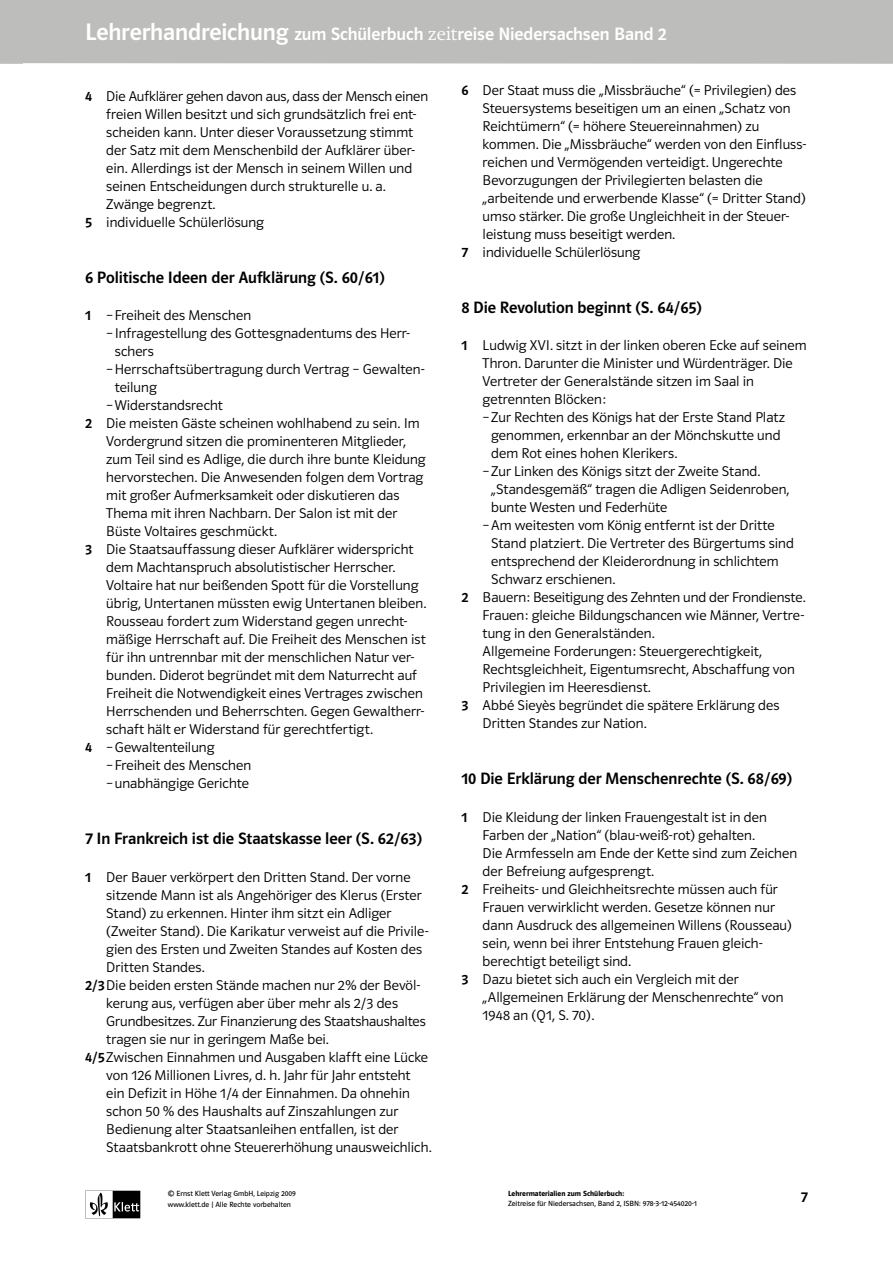
<style>
.page{position:relative;width:893px;height:1263px;background:#fff}
.page>*{position:absolute;margin:0;border:0;box-sizing:border-box;transform-origin:0 0}
.t1{font:18px "Polo ST11 K Krftg";letter-spacing:-.005em;color:#fff}
.t2{font:16.5px "Polo ST11 K Krftg";color:#000}
.t3{font:15px "Polo ST11 K Krftg";color:#000}
.t4{font:14.25px "Polo ST11 K Leicht";letter-spacing:.005em;color:#000}
.t5{font:7.5px/10.1px "Polo ST11 K Buch";color:#000}
.t6{font:7.5px "Polo ST11 K Hfett";color:#000}
.s1{font-size:24px}
.s2{font-family:"Klett Swift";font-weight:300}
.s3{font-family:"Polo ST11 K Krftg"}
</style>
<div class="page">
<div style="left:0;top:0;width:893px;height:64px;background:#bdbdbc"></div>
<svg style="left:85px;top:1191px;width:55px;height:27px"></svg>
<p class="t1" style="left:85px;top:24px;width:583px"><span class="s1">Lehrerhandreichung</span> zum Schülerbuch <span class="s2">zeit</span>reise Niedersachsen Band 2</p>
<p class="t4" style="left:85px;top:89px;width:345px"><span class="s3">4</span> Die Aufklärer gehen davon aus, dass der Mensch einen</p>
<p class="t4" style="left:106px;top:107px;width:312px">freien Willen besitzt und sich grundsätzlich frei ent-</p>
<p class="t4" style="left:106px;top:125px;width:308px">scheiden kann. Unter dieser Voraussetzung stimmt</p>
<p class="t4" style="left:106px;top:143px;width:310px">der Satz mit dem Menschenbild der Aufklärer über-</p>
<p class="t4" style="left:106px;top:161px;width:307px">ein. Allerdings ist der Mensch in seinem Willen und</p>
<p class="t4" style="left:106px;top:179px;width:281px">seinen Entscheidungen durch strukturelle u. a.</p>
<p class="t4" style="left:106px;top:197px;width:111px">Zwänge begrenzt.</p>
<p class="t4" style="left:85px;top:215px;width:180px"><span class="s3">5</span> individuelle Schülerlösung</p>
<p class="t2" style="left:85px;top:268px;width:301px">6 Politische Ideen der Aufklärung (S. 60/61)</p>
<p class="t4" style="left:85px;top:308px;width:168px"><span class="s3">1</span> –Freiheit des Menschen</p>
<p class="t4" style="left:106px;top:326px;width:305px">–Infragestellung des Gottesgnadentums des Herr-</p>
<p class="t4" style="left:115px;top:344px;width:41px">schers</p>
<p class="t4" style="left:106px;top:362px;width:320px">–Herrschaftsübertragung durch Vertrag – Gewalten-</p>
<p class="t4" style="left:115px;top:380px;width:43px">teilung</p>
<p class="t4" style="left:106px;top:398px;width:118px">–Widerstandsrecht</p>
<p class="t4" style="left:85px;top:416px;width:336px"><span class="s3">2</span> Die meisten Gäste scheinen wohlhabend zu sein. Im</p>
<p class="t4" style="left:106px;top:434px;width:301px">Vordergrund sitzen die prominenteren Mitglieder,</p>
<p class="t4" style="left:106px;top:452px;width:321px">zum Teil sind es Adlige, die durch ihre bunte Kleidung</p>
<p class="t4" style="left:106px;top:470px;width:319px">hervorstechen. Die Anwesenden folgen dem Vortrag</p>
<p class="t4" style="left:106px;top:488px;width:295px">mit großer Aufmerksamkeit oder diskutieren das</p>
<p class="t4" style="left:106px;top:506px;width:292px">Thema mit ihren Nachbarn. Der Salon ist mit der</p>
<p class="t4" style="left:106px;top:524px;width:172px">Büste Voltaires geschmückt.</p>
<p class="t4" style="left:85px;top:542px;width:330px"><span class="s3">3</span> Die Staatsauffassung dieser Aufklärer widerspricht</p>
<p class="t4" style="left:106px;top:560px;width:291px">dem Machtanspruch absolutistischer Herrscher.</p>
<p class="t4" style="left:106px;top:578px;width:314px">Voltaire hat nur beißenden Spott für die Vorstellung</p>
<p class="t4" style="left:106px;top:596px;width:322px">übrig, Untertanen müssten ewig Untertanen bleiben.</p>
<p class="t4" style="left:106px;top:614px;width:303px">Rousseau fordert zum Widerstand gegen unrecht-</p>
<p class="t4" style="left:106px;top:632px;width:321px">mäßige Herrschaft auf. Die Freiheit des Menschen ist</p>
<p class="t4" style="left:106px;top:650px;width:310px">für ihn untrennbar mit der menschlichen Natur ver-</p>
<p class="t4" style="left:106px;top:668px;width:312px">bunden. Diderot begründet mit dem Naturrecht auf</p>
<p class="t4" style="left:106px;top:686px;width:318px">Freiheit die Notwendigkeit eines Vertrages zwischen</p>
<p class="t4" style="left:106px;top:704px;width:320px">Herrschenden und Beherrschten. Gegen Gewaltherr-</p>
<p class="t4" style="left:106px;top:722px;width:268px">schaft hält er Widerstand für gerechtfertigt.</p>
<p class="t4" style="left:85px;top:740px;width:131px"><span class="s3">4</span> –Gewaltenteilung</p>
<p class="t4" style="left:106px;top:758px;width:146px">–Freiheit des Menschen</p>
<p class="t4" style="left:106px;top:776px;width:144px">–unabhängige Gerichte</p>
<p class="t2" style="left:85px;top:829px;width:339px">7 In Frankreich ist die Staatskasse leer (S. 62/63)</p>
<p class="t4" style="left:85px;top:869px;width:327px"><span class="s3">1</span> Der Bauer verkörpert den Dritten Stand. Der vorne</p>
<p class="t4" style="left:106px;top:887px;width:317px">sitzende Mann ist als Angehöriger des Klerus (Erster</p>
<p class="t4" style="left:106px;top:905px;width:287px">Stand) zu erkennen. Hinter ihm sitzt ein Adliger</p>
<p class="t4" style="left:106px;top:923px;width:324px">(Zweiter Stand). Die Karikatur verweist auf die Privile-</p>
<p class="t4" style="left:106px;top:941px;width:317px">gien des Ersten und Zweiten Standes auf Kosten des</p>
<p class="t4" style="left:106px;top:959px;width:100px">Dritten Standes.</p>
<p class="t4" style="left:85px;top:977px;width:337px"><span class="s3">2/3</span>Die beiden ersten Stände machen nur 2% der Bevöl-</p>
<p class="t4" style="left:106px;top:995px;width:293px">kerung aus, verfügen aber über mehr als 2/3 des</p>
<p class="t4" style="left:106px;top:1013px;width:321px">Grundbesitzes. Zur Finanzierung des Staatshaushaltes</p>
<p class="t4" style="left:106px;top:1031px;width:224px">tragen sie nur in geringem Maße bei.</p>
<p class="t4" style="left:85px;top:1049px;width:345px"><span class="s3">4/5</span>Zwischen Einnahmen und Ausgaben klafft eine Lücke</p>
<p class="t4" style="left:106px;top:1067px;width:306px">von 126 Millionen Livres, d. h. Jahr für Jahr entsteht</p>
<p class="t4" style="left:106px;top:1085px;width:305px">ein Defizit in Höhe 1/4 der Einnahmen. Da ohnehin</p>
<p class="t4" style="left:106px;top:1103px;width:293px">schon 50 % des Haushalts auf Zinszahlungen zur</p>
<p class="t4" style="left:106px;top:1121px;width:294px">Bedienung alter Staatsanleihen entfallen, ist der</p>
<p class="t4" style="left:106px;top:1139px;width:327px">Staatsbankrott ohne Steuererhöhung unausweichlich.</p>
<p class="t5" style="left:168px;top:1189px;width:129px">© Ernst Klett Verlag GmbH, Leipzig 2009 www.klett.de | Alle Rechte vorbehalten</p>
<p class="t4" style="left:461px;top:83px;width:336px"><span class="s3">6</span> Der Staat muss die „Missbräuche“ (= Privilegien) des</p>
<p class="t4" style="left:483px;top:101px;width:310px">Steuersystems beseitigen um an einen „Schatz von</p>
<p class="t4" style="left:483px;top:119px;width:278px">Reichtümern“ (= höhere Steuereinnahmen) zu</p>
<p class="t4" style="left:483px;top:137px;width:325px">kommen. Die „Missbräuche“ werden von den Einfluss-</p>
<p class="t4" style="left:483px;top:155px;width:302px">reichen und Vermögenden verteidigt. Ungerechte</p>
<p class="t4" style="left:483px;top:173px;width:282px">Bevorzugungen der Privilegierten belasten die</p>
<p class="t4" style="left:483px;top:191px;width:325px">„arbeitende und erwerbende Klasse“ (= Dritter Stand)</p>
<p class="t4" style="left:483px;top:209px;width:308px">umso stärker. Die große Ungleichheit in der Steuer-</p>
<p class="t4" style="left:483px;top:227px;width:194px">leistung muss beseitigt werden.</p>
<p class="t4" style="left:461px;top:245px;width:180px"><span class="s3">7</span> individuelle Schülerlösung</p>
<p class="t2" style="left:461px;top:298px;width:242px">8 Die Revolution beginnt (S. 64/65)</p>
<p class="t4" style="left:461px;top:338px;width:347px"><span class="s3">1</span> Ludwig XVI. sitzt in der linken oberen Ecke auf seinem</p>
<p class="t4" style="left:483px;top:356px;width:312px">Thron. Darunter die Minister und Würdenträger. Die</p>
<p class="t4" style="left:483px;top:374px;width:273px">Vertreter der Generalstände sitzen im Saal in</p>
<p class="t4" style="left:483px;top:392px;width:125px">getrennten Blöcken:</p>
<p class="t4" style="left:483px;top:410px;width:304px">–Zur Rechten des Königs hat der Erste Stand Platz</p>
<p class="t4" style="left:491px;top:428px;width:291px">genommen, erkennbar an der Mönchskutte und</p>
<p class="t4" style="left:491px;top:446px;width:188px">dem Rot eines hohen Klerikers.</p>
<p class="t4" style="left:483px;top:464px;width:279px">–Zur Linken des Königs sitzt der Zweite Stand.</p>
<p class="t4" style="left:491px;top:482px;width:300px">„Standesgemäß“ tragen die Adligen Seidenroben,</p>
<p class="t4" style="left:491px;top:500px;width:178px">bunte Westen und Federhüte</p>
<p class="t4" style="left:483px;top:518px;width:294px">–Am weitesten vom König entfernt ist der Dritte</p>
<p class="t4" style="left:491px;top:536px;width:304px">Stand platziert. Die Vertreter des Bürgertums sind</p>
<p class="t4" style="left:491px;top:554px;width:289px">entsprechend der Kleiderordnung in schlichtem</p>
<p class="t4" style="left:491px;top:572px;width:126px">Schwarz erschienen.</p>
<p class="t4" style="left:461px;top:590px;width:346px"><span class="s3">2</span> Bauern: Beseitigung des Zehnten und der Frondienste.</p>
<p class="t4" style="left:483px;top:608px;width:323px">Frauen: gleiche Bildungschancen wie Männer, Vertre-</p>
<p class="t4" style="left:483px;top:626px;width:174px">tung in den Generalständen.</p>
<p class="t4" style="left:483px;top:644px;width:281px">Allgemeine Forderungen: Steuergerechtigkeit,</p>
<p class="t4" style="left:483px;top:662px;width:314px">Rechtsgleichheit, Eigentumsrecht, Abschaffung von</p>
<p class="t4" style="left:483px;top:680px;width:170px">Privilegien im Heeresdienst.</p>
<p class="t4" style="left:461px;top:698px;width:320px"><span class="s3">3</span> Abbé Sieyès begründet die spätere Erklärung des</p>
<p class="t4" style="left:483px;top:716px;width:166px">Dritten Standes zur Nation.</p>
<p class="t2" style="left:461px;top:769px;width:332px">10 Die Erklärung der Menschenrechte (S. 68/69)</p>
<p class="t4" style="left:461px;top:809px;width:307px"><span class="s3">1</span> Die Kleidung der linken Frauengestalt ist in den</p>
<p class="t4" style="left:483px;top:827px;width:274px">Farben der „Nation“ (blau-weiß-rot) gehalten.</p>
<p class="t4" style="left:483px;top:845px;width:316px">Die Armfesseln am Ende der Kette sind zum Zeichen</p>
<p class="t4" style="left:483px;top:863px;width:173px">der Befreiung aufgesprengt.</p>
<p class="t4" style="left:461px;top:881px;width:318px"><span class="s3">2</span> Freiheits- und Gleichheitsrechte müssen auch für</p>
<p class="t4" style="left:483px;top:899px;width:294px">Frauen verwirklicht werden. Gesetze können nur</p>
<p class="t4" style="left:483px;top:917px;width:311px">dann Ausdruck des allgemeinen Willens (Rousseau)</p>
<p class="t4" style="left:483px;top:935px;width:282px">sein, wenn bei ihrer Entstehung Frauen gleich-</p>
<p class="t4" style="left:483px;top:953px;width:150px">berechtigt beteiligt sind.</p>
<p class="t4" style="left:461px;top:971px;width:279px"><span class="s3">3</span> Dazu bietet sich auch ein Vergleich mit der</p>
<p class="t4" style="left:483px;top:989px;width:302px">„Allgemeinen Erklärung der Menschenrechte“ von</p>
<p class="t4" style="left:483px;top:1007px;width:113px">1948 an (Q1, S. 70).</p>
<p class="t6" style="left:508px;top:1189px;width:118px">Lehrermaterialien zum Schülerbuch:</p>
<p class="t5" style="left:508px;top:1198px;width:190px">Zeitreise für Niedersachsen, Band 2, ISBN: 978-3-12-454020-1</p>
<p class="t3" style="left:801px;top:1188px;width:9px">7</p>
</div>
